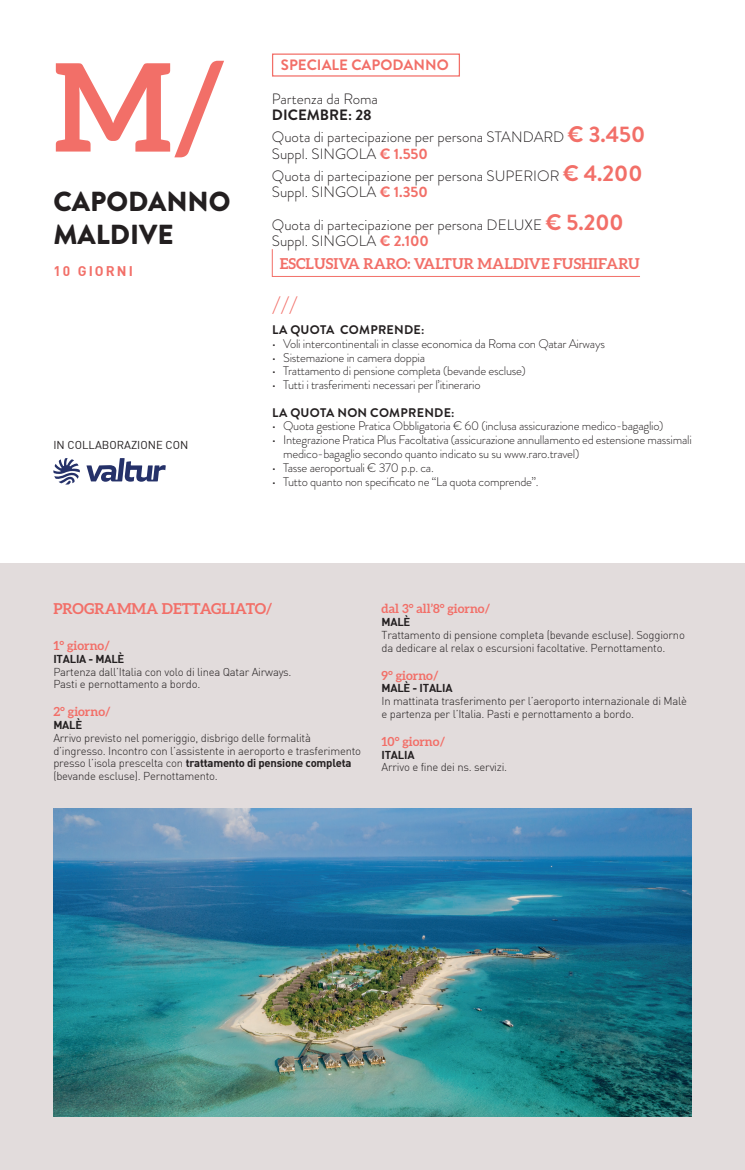
<style>
.page{position:relative;width:745px;height:1170px;background:#fff}
.page>*{position:absolute;margin:0;border:0;box-sizing:border-box;transform-origin:0 0}
.t1{font:700 122.12px "Aleo";color:#f26f68}
.t2{font:900 27.5px "Brandon Grotesque";color:#231f20}
.t3{font:300 23px "Aleo";color:#f26f68}
.t4{font:300 15px "Brandon Grotesque";color:#231f20}
.t5{font:700 15px "Aleo";color:#f26f68}
.t6{font:700 15px "Brandon Grotesque";color:#f26f68}
.t7{font:700 15px "Brandon Grotesque";color:#231f20}
.t8{font:13.75px "DIN Bold";letter-spacing:.15em;color:#f26f68}
.t9{font:300 12.5px/13.8px "Brandon Grotesque";letter-spacing:-.02em;color:#231f20}
.t10{font:700 12.5px "Aleo";color:#f26f68}
.t11{font:700 12.5px "Brandon Grotesque";letter-spacing:.02em;color:#231f20}
.t12{font:300 11.25px/12.8px "DIN";letter-spacing:-.02em;color:#231f20}
.t13{font:11.25px "DIN Bold";letter-spacing:-.02em;color:#231f20}
.t14{font:11.25px "DIN";color:#231f20}
.s1{font-weight:700;font-size:22.5px;color:#f26f68}
.s2{font-weight:700;color:#f26f68}
.s3{font-family:"DIN Bold";font-weight:400}
</style>
<div class="page">
<div style="left:0;top:563px;width:744px;height:606px;background:#e2dcdc"></div>
<img style="left:53px;top:808px;width:638px;height:308px">
<svg style="left:86px;top:458px;width:80px;height:23px"></svg>
<svg style="left:53px;top:458px;width:27px;height:26px"></svg>
<div style="left:272px;top:53px;width:187px;height:24px;border:1px solid #f26f68"></div>
<svg style="left:271px;top:249px;width:369px;height:28px"></svg>
<p class="t1" style="left:53px;top:37px;width:174px">M/</p>
<p class="t2" style="left:53px;top:182px;width:179px">CAPODANNO</p>
<p class="t2" style="left:53px;top:215px;width:122px">MALDIVE</p>
<p class="t8" style="left:53px;top:262px;width:81px">10 GIORNI</p>
<p class="t14" style="left:53px;top:438px;width:136px">IN COLLABORAZIONE CON</p>
<p class="t6" style="left:281px;top:55px;width:169px">SPECIALE CAPODANNO</p>
<p class="t4" style="left:272px;top:88px;width:107px">Partenza da Roma</p>
<p class="t7" style="left:272px;top:104px;width:101px">DICEMBRE: 28</p>
<p class="t4" style="left:272px;top:127px;width:374px">Quota di partecipazione per persona STANDARD <span class="s1">€ 3.450</span></p>
<p class="t4" style="left:272px;top:143px;width:157px">Suppl. SINGOLA <span class="s2">€ 1.550</span></p>
<p class="t4" style="left:272px;top:166px;width:372px">Quota di partecipazione per persona SUPERIOR <span class="s1">€ 4.200</span></p>
<p class="t4" style="left:272px;top:182px;width:157px">Suppl. SINGOLA <span class="s2">€ 1.350</span></p>
<p class="t4" style="left:272px;top:214px;width:353px">Quota di partecipazione per persona DELUXE <span class="s1">€ 5.200</span></p>
<p class="t4" style="left:272px;top:231px;width:158px">Suppl. SINGOLA <span class="s2">€ 2.100</span></p>
<p class="t5" style="left:280px;top:255px;width:361px">ESCLUSIVA RARO: VALTUR MALDIVE FUSHIFARU</p>
<p class="t3" style="left:272px;top:292px;width:28px">///</p>
<p class="t11" style="left:272px;top:321px;width:154px">LA QUOTA COMPRENDE:</p>
<p class="t9" style="left:272px;top:337px;width:334px">• Voli intercontinentali in classe economica da Roma con Qatar Airways</p>
<p class="t9" style="left:272px;top:350px;width:154px">• Sistemazione in camera doppia</p>
<p class="t9" style="left:272px;top:364px;width:255px">• Trattamento di pensione completa (bevande escluse)</p>
<p class="t9" style="left:272px;top:378px;width:210px">• Tutti i trasferimenti necessari per l’itinerario</p>
<p class="t11" style="left:272px;top:403px;width:184px">LA QUOTA NON COMPRENDE:</p>
<p class="t9" style="left:272px;top:419px;width:392px">• Quota gestione Pratica Obbligatoria € 60 (inclusa assicurazione medico-bagaglio)</p>
<p class="t9" style="left:283px;top:433px;width:410px;text-indent:-11px">• Integrazione Pratica Plus Facoltativa (assicurazione annullamento ed estensione massimali medico-bagaglio secondo quanto indicato su su www.raro.travel)</p>
<p class="t9" style="left:272px;top:460px;width:163px">• Tasse aeroportuali € 370 p.p. ca.</p>
<p class="t9" style="left:272px;top:474px;width:268px">• Tutto quanto non specificato ne “La quota comprende”.</p>
<p class="t5" style="left:53px;top:599px;width:220px">PROGRAMMA DETTAGLIATO/</p>
<p class="t10" style="left:53px;top:638px;width:58px">1° giorno/</p>
<p class="t13" style="left:53px;top:651px;width:72px">ITALIA - MALÈ</p>
<p class="t12" style="left:53px;top:665px;width:239px">Partenza dall’Italia con volo di linea Qatar Airways.</p>
<p class="t12" style="left:53px;top:677px;width:148px">Pasti e pernottamento a bordo.</p>
<p class="t10" style="left:53px;top:704px;width:59px">2° giorno/</p>
<p class="t13" style="left:53px;top:717px;width:30px">MALÈ</p>
<p class="t12" style="left:53px;top:731px;width:309px">Arrivo previsto nel pomeriggio, disbrigo delle formalità d’ingresso. Incontro con l’assistente in aeroporto e trasferimento presso l’isola prescelta con <span class="s3">trattamento di pensione completa </span>(bevande escluse). Pernottamento.</p>
<p class="t10" style="left:381px;top:601px;width:110px">dal 3° all’8° giorno/</p>
<p class="t13" style="left:381px;top:614px;width:30px">MALÈ</p>
<p class="t12" style="left:381px;top:628px;width:305px">Trattamento di pensione completa (bevande escluse). Soggiorno da dedicare al relax o escursioni facoltative. Pernottamento.</p>
<p class="t10" style="left:381px;top:667px;width:58px">9° giorno/</p>
<p class="t13" style="left:381px;top:681px;width:72px">MALÈ - ITALIA</p>
<p class="t12" style="left:381px;top:694px;width:307px">In mattinata trasferimento per l’aeroporto internazionale di Malè e partenza per l’Italia. Pasti e pernottamento a bordo.</p>
<p class="t10" style="left:381px;top:734px;width:65px">10° giorno/</p>
<p class="t13" style="left:381px;top:747px;width:34px">ITALIA</p>
<p class="t12" style="left:381px;top:760px;width:127px">Arrivo e fine dei ns. servizi.</p>
</div>
